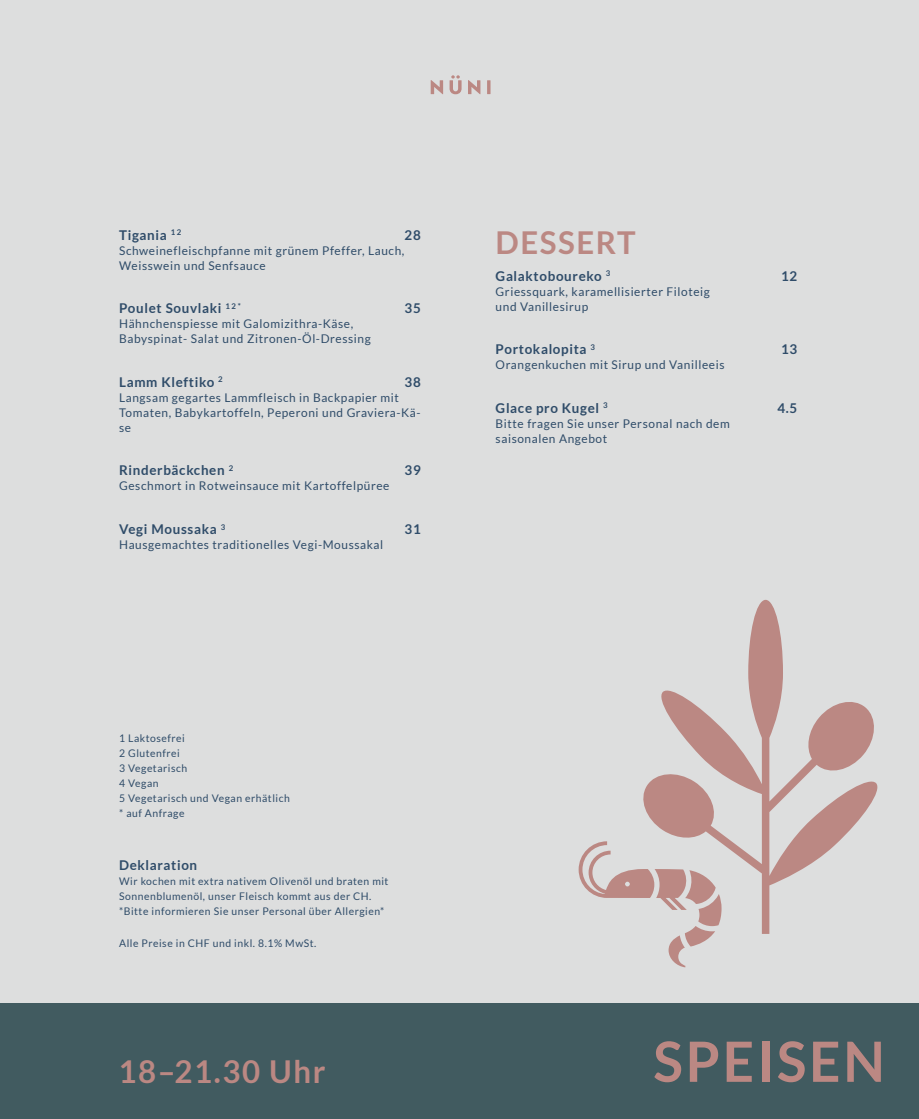
<style>
.page{position:relative;width:919px;height:1119px;background:#fff}
.page>*{position:absolute;margin:0;border:0;box-sizing:border-box;transform-origin:0 0}
.t1{font:700 55.5px "Lato";letter-spacing:.05em;color:#bb8883}
.t2{font:700 31.5px "Lato";letter-spacing:.05em;color:#bb8883}
.t3{font:700 13.5px "Lato";letter-spacing:.05em;color:#2f4c69}
.t4{font:12px/15px "Lato";letter-spacing:.05em;color:#2f4c69}
.t5{font:10.5px/15px "Lato";letter-spacing:.05em;color:#2f4c69}
</style>
<div class="page">
<div style="left:0;top:0;width:918px;height:1118px;background:#dddede"></div>
<div style="left:0;top:1003px;width:918px;height:115px;background:#415b60"></div>
<svg style="left:430px;top:80px;width:13px;height:14px"></svg>
<svg style="left:449px;top:75px;width:12px;height:19px"></svg>
<svg style="left:468px;top:80px;width:12px;height:14px"></svg>
<hr style="left:487px;top:80px;width:3px;height:14px;background:#bb8883">
<svg style="left:578px;top:841px;width:136px;height:126px"></svg>
<svg style="left:638px;top:599px;width:240px;height:334px"></svg>
<p class="t3" style="left:119px;top:227px;width:64px">Tigania <sup>1</sup> <sup>2</sup></p>
<p class="t3" style="left:404px;top:227px;width:18px">28</p>
<p class="t4" style="left:119px;top:243px;width:287px">Schweinefleischpfanne mit grünem Pfeffer, Lauch,<br>Weisswein und Senfsauce</p>
<p class="t3" style="left:119px;top:300px;width:123px">Poulet Souvlaki <sup>1</sup> <sup>2</sup> <sup>*</sup></p>
<p class="t3" style="left:404px;top:300px;width:18px">35</p>
<p class="t4" style="left:119px;top:316px;width:253px">Hähnchenspiesse mit Galomizithra-Käse,<br>Babyspinat- Salat und Zitronen-Öl-Dressing</p>
<p class="t3" style="left:119px;top:374px;width:105px">Lamm Kleftiko <sup>2</sup></p>
<p class="t3" style="left:404px;top:374px;width:18px">38</p>
<p class="t4" style="left:119px;top:390px;width:303px">Langsam gegartes Lammfleisch in Backpapier mit<br>Tomaten, Babykartoffeln, Peperoni und Graviera-Kä&shy;se</p>
<p class="t3" style="left:119px;top:463px;width:115px">Rinderbäckchen <sup>2</sup></p>
<p class="t3" style="left:404px;top:463px;width:18px">39</p>
<p class="t4" style="left:119px;top:478px;width:272px">Geschmort in Rotweinsauce mit Kartoffelpüree</p>
<p class="t3" style="left:119px;top:521px;width:108px">Vegi Moussaka <sup>3</sup></p>
<p class="t3" style="left:404px;top:521px;width:18px">31</p>
<p class="t4" style="left:119px;top:537px;width:266px">Hausgemachtes traditionelles Vegi-Moussakal</p>
<p class="t5" style="left:119px;top:730px;width:172px">1 Laktosefrei<br>2 Glutenfrei<br>3 Vegetarisch<br>4 Vegan<br>5 Vegetarisch und Vegan erhätlich * auf Anfrage</p>
<p class="t3" style="left:119px;top:857px;width:80px">Deklaration</p>
<p class="t5" style="left:119px;top:873px;width:271px">Wir kochen mit extra nativem Olivenöl und braten mit<br>Sonnenblumenöl, unser Fleisch kommt aus der CH. *Bitte informieren Sie unser Personal über Allergien*</p>
<p class="t5" style="left:119px;top:935px;width:199px">Alle Preise in CHF und inkl. 8.1% MwSt.</p>
<h2 class="t2" style="left:118px;top:1053px;width:209px">18–21.30 Uhr</h2>
<h2 class="t2" style="left:495px;top:225px;width:141px">DESSERT</h2>
<p class="t3" style="left:495px;top:268px;width:116px">Galaktoboureko <sup>3</sup></p>
<p class="t3" style="left:781px;top:268px;width:18px">12</p>
<p class="t4" style="left:495px;top:284px;width:216px">Griessquark, karamellisierter Filoteig und Vanillesirup</p>
<p class="t3" style="left:495px;top:341px;width:101px">Portokalopita <sup>3</sup></p>
<p class="t3" style="left:781px;top:341px;width:18px">13</p>
<p class="t4" style="left:495px;top:357px;width:230px">Orangenkuchen mit Sirup und Vanilleeis</p>
<p class="t3" style="left:495px;top:400px;width:113px">Glace pro Kugel <sup>3</sup></p>
<p class="t3" style="left:777px;top:400px;width:21px">4.5</p>
<p class="t4" style="left:495px;top:416px;width:236px">Bitte fragen Sie unser Personal nach dem saisonalen Angebot</p>
<h1 class="t1" style="left:653px;top:1029px;width:233px">SPEISEN</h1>
</div>
